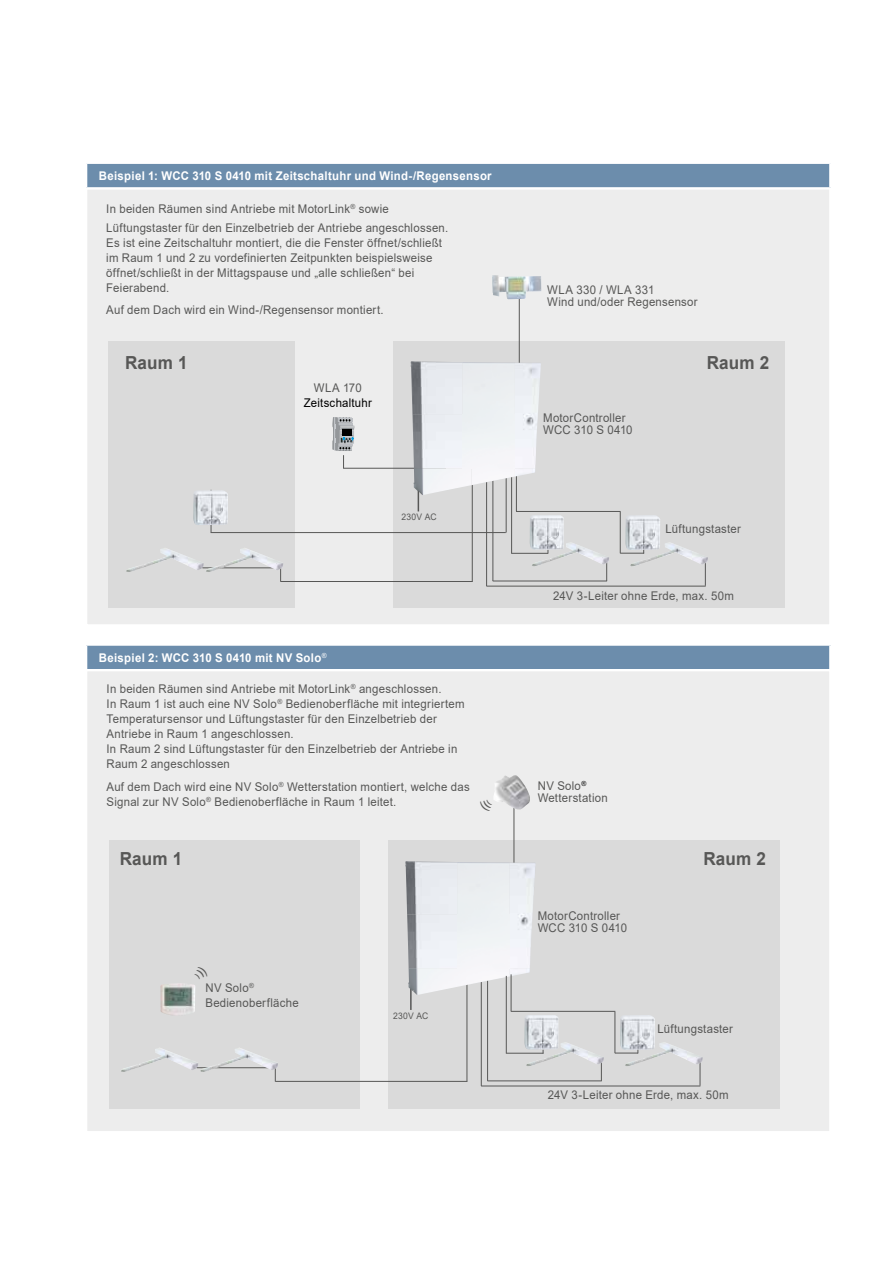
<style>
.page{position:relative;width:893px;height:1263px;background:#fff}
.page>*{position:absolute;margin:0;border:0;box-sizing:border-box;transform-origin:0 0}
.t1{font:700 18px "Arial";letter-spacing:.005em;color:#575756;scale:.95 1}
.t2{font:12px/15px "Arial";letter-spacing:.02em;color:#575756;scale:.95 1}
.t3{font:700 12px "Arial";letter-spacing:.025em;color:#fff;scale:.95 1}
.t4{font:12px "Arial";letter-spacing:.02em;color:#000;scale:.95 1}
.t5{font:9px "Arial";letter-spacing:.025em;color:#575756;scale:.95 1}
</style>
<div class="page">
<div style="left:85px;top:187px;width:746px;height:439px;background:#ededed;border:2px solid #fff"></div>
<div style="left:393px;top:342px;width:392px;height:266px;background:#dadada"></div>
<div style="left:109px;top:342px;width:186px;height:266px;background:#dadada"></div>
<div style="left:86px;top:163px;width:744px;height:25px;background:#6c8dac"></div>
<hr style="left:85px;top:162px;width:746px;height:2px;background:#fff">
<hr style="left:85px;top:164px;width:2px;height:23px;background:#fff">
<hr style="left:829px;top:164px;width:2px;height:23px;background:#fff">
<hr style="left:85px;top:187px;width:746px;height:2px;background:#fff">
<svg style="left:418px;top:495px;width:1px;height:16px"></svg>
<hr style="left:492px;top:439px;width:1px;height:142px;background:#575756">
<hr style="left:486px;top:429px;width:1px;height:157px;background:#575756">
<hr style="left:472px;top:425px;width:1px;height:157px;background:#575756">
<svg style="left:705px;top:560px;width:1px;height:26px"></svg>
<svg style="left:606px;top:561px;width:1px;height:20px"></svg>
<svg style="left:280px;top:568px;width:1px;height:14px"></svg>
<hr style="left:519px;top:293px;width:1px;height:124px;background:#575756">
<hr style="left:281px;top:581px;width:192px;height:1px;background:#575756">
<hr style="left:493px;top:581px;width:114px;height:1px;background:#575756">
<hr style="left:486px;top:586px;width:220px;height:1px;background:#575756">
<img style="left:492px;top:275px;width:49px;height:24px">
<img style="left:531px;top:542px;width:42px;height:24px">
<img style="left:630px;top:542px;width:42px;height:24px">
<hr style="left:506px;top:477px;width:1px;height:56px;background:#575756">
<hr style="left:511px;top:476px;width:1px;height:78px;background:#575756">
<hr style="left:211px;top:532px;width:295px;height:1px;background:#575756">
<hr style="left:211px;top:490px;width:1px;height:43px;background:#575756">
<hr style="left:516px;top:474px;width:1px;height:37px;background:#575756">
<img style="left:530px;top:515px;width:34px;height:35px">
<img style="left:625px;top:515px;width:35px;height:35px">
<hr style="left:512px;top:553px;width:36px;height:1px;background:#575756">
<hr style="left:516px;top:511px;width:105px;height:1px;background:#575756">
<hr style="left:620px;top:512px;width:1px;height:41px;background:#575756">
<svg style="left:620px;top:550px;width:24px;height:4px"></svg>
<img style="left:126px;top:548px;width:42px;height:24px">
<hr style="left:202px;top:567px;width:79px;height:1px;background:#575756">
<img style="left:205px;top:548px;width:42px;height:24px">
<hr style="left:344px;top:468px;width:102px;height:1px;background:#575756">
<svg style="left:332px;top:417px;width:23px;height:52px"></svg>
<img style="left:193px;top:490px;width:35px;height:35px">
<div style="left:85px;top:669px;width:746px;height:464px;background:#ededed;border:2px solid #fff"></div>
<div style="left:388px;top:840px;width:392px;height:268px;background:#dadada"></div>
<div style="left:109px;top:840px;width:251px;height:268px;background:#dadada"></div>
<div style="left:86px;top:645px;width:744px;height:25px;background:#6c8dac"></div>
<hr style="left:85px;top:643px;width:746px;height:3px;background:#fff">
<hr style="left:85px;top:646px;width:2px;height:23px;background:#fff">
<hr style="left:829px;top:646px;width:2px;height:23px;background:#fff">
<hr style="left:85px;top:669px;width:746px;height:2px;background:#fff">
<hr style="left:410px;top:986px;width:2px;height:24px;background:#575756">
<hr style="left:487px;top:938px;width:1px;height:143px;background:#575756">
<hr style="left:481px;top:929px;width:1px;height:157px;background:#575756">
<hr style="left:467px;top:925px;width:1px;height:156px;background:#575756">
<svg style="left:700px;top:1060px;width:1px;height:25px"></svg>
<svg style="left:601px;top:1061px;width:1px;height:19px"></svg>
<svg style="left:275px;top:1067px;width:1px;height:14px"></svg>
<hr style="left:514px;top:793px;width:1px;height:123px;background:#575756">
<hr style="left:275px;top:1081px;width:192px;height:1px;background:#575756">
<hr style="left:487px;top:1080px;width:115px;height:1px;background:#575756">
<hr style="left:481px;top:1085px;width:219px;height:1px;background:#575756">
<img style="left:494px;top:775px;width:36px;height:34px">
<img style="left:405px;top:861px;width:104px;height:53px">
<img style="left:509px;top:862px;width:27px;height:106px">
<img style="left:407px;top:914px;width:103px;height:54px">
<img style="left:408px;top:968px;width:58px;height:27px">
<img style="left:466px;top:968px;width:44px;height:17px">
<img style="left:509px;top:968px;width:21px;height:8px">
<img style="left:161px;top:983px;width:34px;height:32px">
<img style="left:526px;top:1042px;width:42px;height:24px">
<img style="left:625px;top:1042px;width:42px;height:24px">
<hr style="left:506px;top:976px;width:1px;height:77px;background:#575756">
<hr style="left:511px;top:974px;width:1px;height:37px;background:#575756">
<img style="left:524px;top:1015px;width:34px;height:34px">
<img style="left:620px;top:1015px;width:35px;height:35px">
<hr style="left:506px;top:1053px;width:37px;height:1px;background:#575756">
<hr style="left:511px;top:1011px;width:104px;height:1px;background:#575756">
<hr style="left:615px;top:1012px;width:1px;height:41px;background:#575756">
<svg style="left:615px;top:1050px;width:23px;height:4px"></svg>
<img style="left:121px;top:1048px;width:41px;height:24px">
<hr style="left:197px;top:1067px;width:78px;height:1px;background:#575756">
<img style="left:200px;top:1048px;width:42px;height:24px">
<img style="left:410px;top:361px;width:105px;height:54px">
<img style="left:515px;top:363px;width:26px;height:105px">
<img style="left:412px;top:415px;width:103px;height:53px">
<img style="left:414px;top:468px;width:57px;height:27px">
<img style="left:471px;top:468px;width:44px;height:17px">
<img style="left:515px;top:468px;width:20px;height:9px">
<p class="t3" style="left:99px;top:167px;width:415px">Beispiel 1: WCC 310 S 0410 mit Zeitschaltuhr und Wind-/Regensensor</p>
<p class="t2" style="left:106px;top:199px;width:361px;line-height:18.8px">In beiden Räumen sind Antriebe mit MotorLink<sup>®</sup> sowie<br>Lüftungstaster für den Einzelbetrieb der Antriebe angeschlossen.</p>
<p class="t2" style="left:106px;top:235px;width:355px">Es ist eine Zeitschaltuhr montiert, die die Fenster öffnet/schließt im Raum 1 und 2 zu vordefinierten Zeitpunkten beispielsweise öffnet/schließt in der Mittagspause und „alle schließen“ bei Feierabend.</p>
<p class="t2" style="left:106px;top:302px;width:293px">Auf dem Dach wird ein Wind-/Regensensor montiert.</p>
<p class="t2" style="left:547px;top:283px;width:160px;line-height:12px">WLA 330 / WLA 331<br>Wind und/oder Regensensor</p>
<h1 class="t1" style="left:125px;top:350px;width:67px">Raum 1</h1>
<h1 class="t1" style="left:707px;top:350px;width:67px">Raum 2</h1>
<p class="t2" style="left:314px;top:380px;width:52px">WLA 170</p>
<p class="t4" style="left:304px;top:395px;width:73px">Zeitschaltuhr</p>
<p class="t5" style="left:401px;top:511px;width:39px">230V AC</p>
<p class="t3" style="left:99px;top:649px;width:241px">Beispiel 2: WCC 310 S 0410 mit NV Solo<sup>®</sup></p>
<p class="t2" style="left:107px;top:681px;width:378px">In beiden Räumen sind Antriebe mit MotorLink<sup>®</sup> angeschlossen.<br>In Raum 1 ist auch eine NV Solo<sup>®</sup> Bedienoberfläche mit integriertem Temperatursensor und Lüftungstaster für den Einzelbetrieb der Antriebe in Raum 1 angeschlossen.<br>In Raum 2 sind Lüftungstaster für den Einzelbetrieb der Antriebe in Raum 2 angeschlossen</p>
<p class="t2" style="left:107px;top:779px;width:384px">Auf dem Dach wird eine NV Solo<sup>®</sup> Wetterstation montiert, welche das<br>Signal zur NV Solo<sup>®</sup> Bedienoberfläche in Raum 1 leitet.</p>
<p class="t2" style="left:543px;top:411px;width:96px;line-height:12px">MotorController<br>WCC 310 S 0410</p>
<p class="t2" style="left:665px;top:522px;width:81px">Lüftungstaster</p>
<p class="t2" style="left:553px;top:588px;width:192px">24V 3-Leiter ohne Erde, max. 50m</p>
<p class="t2" style="left:538px;top:780px;width:75px;line-height:12px">NV Solo<sup>®<br></sup>Wetterstation</p>
<h1 class="t1" style="left:120px;top:846px;width:67px">Raum 1</h1>
<h1 class="t1" style="left:703px;top:846px;width:67px">Raum 2</h1>
<p class="t2" style="left:205px;top:981px;width:100px">NV Solo<sup>®<br></sup>Bedienoberfläche</p>
<p class="t5" style="left:393px;top:1009px;width:39px">230V AC</p>
<p class="t2" style="left:538px;top:909px;width:96px;line-height:12px">MotorController<br>WCC 310 S 0410</p>
<p class="t2" style="left:657px;top:1021px;width:81px">Lüftungstaster</p>
<p class="t2" style="left:548px;top:1088px;width:192px">24V 3-Leiter ohne Erde, max. 50m</p>
</div>
